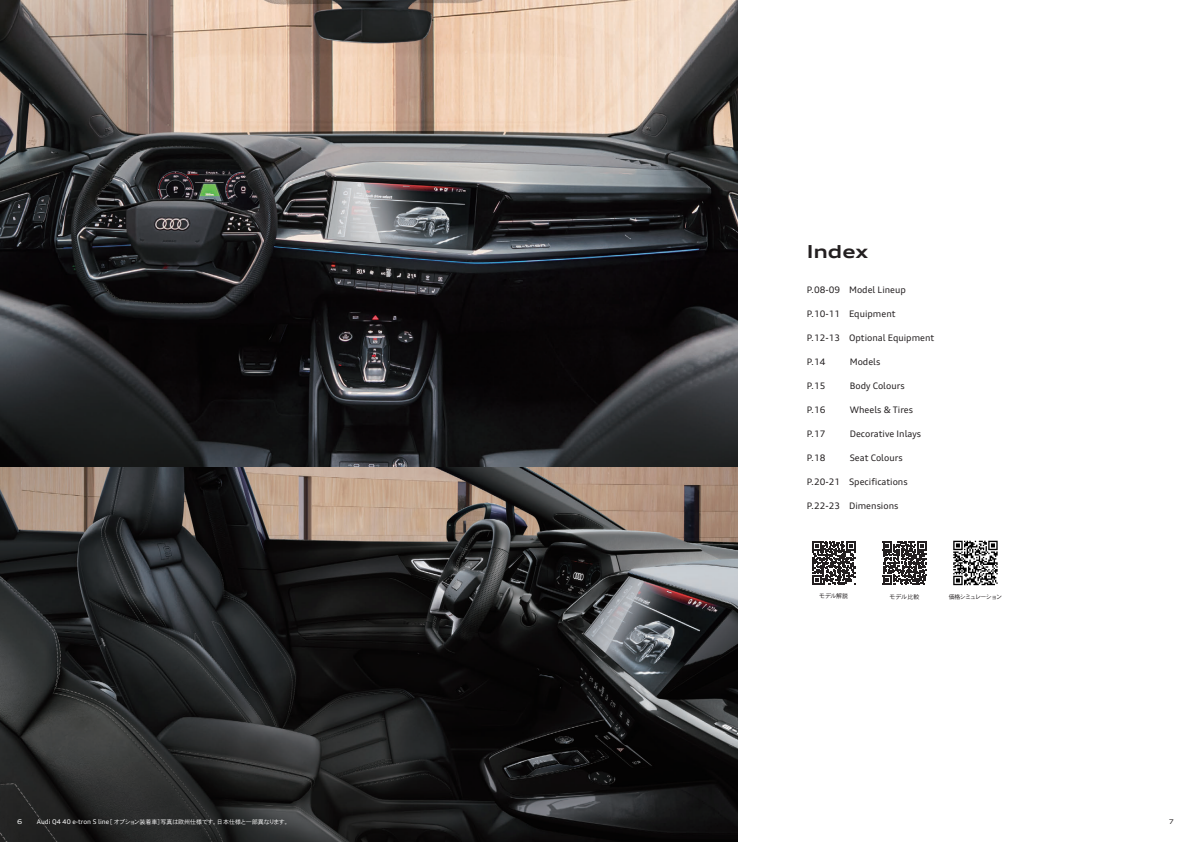
<style>
.page{position:relative;width:1191px;height:842px;background:#fff}
.page>*{position:absolute;margin:0;border:0;box-sizing:border-box;transform-origin:0 0}
.t1{font:700 expanded 18px "Audi Type";color:#231f20}
.t2{font:9px "Audi Type";color:#231f20}
.t3{font:expanded 6.5px "Audi Type";color:#fff}
.t4{font:expanded 6.5px "Audi Type";color:#231f20}
.t5{font:6px "DFHS Gothic Std W3";letter-spacing:-.02em;color:#fff}
.t6{font:6px "DFHS Gothic Std W3";letter-spacing:-.105em;color:#231f20}
.t7{font:6px "DFHS Gothic Std W3";letter-spacing:-.14em;color:#231f20}
.s1{font-family:"Audi Type";font-size:6.5px}
</style>
<div class="page">
<img style="left:0;top:0;width:737px;height:842px">
<svg style="left:812px;top:541px;width:43px;height:44px"></svg>
<svg style="left:883px;top:541px;width:43px;height:44px"></svg>
<svg style="left:953px;top:541px;width:44px;height:44px"></svg>
<p class="t1" style="left:806px;top:241px;width:63px">Index</p>
<p class="t2" style="left:806px;top:284px;width:101px">P.08-09 Model Lineup</p>
<p class="t2" style="left:806px;top:308px;width:90px">P.10-11 Equipment</p>
<p class="t2" style="left:806px;top:332px;width:129px">P.12-13 Optional Equipment</p>
<p class="t2" style="left:806px;top:356px;width:20px">P.14</p>
<p class="t2" style="left:849px;top:356px;width:32px">Models</p>
<p class="t2" style="left:806px;top:380px;width:20px">P.15</p>
<p class="t2" style="left:849px;top:380px;width:56px">Body Colours</p>
<p class="t2" style="left:806px;top:404px;width:20px">P.16</p>
<p class="t2" style="left:849px;top:404px;width:65px">Wheels &amp; Tires</p>
<p class="t2" style="left:806px;top:428px;width:20px">P.17</p>
<p class="t2" style="left:849px;top:428px;width:73px">Decorative Inlays</p>
<p class="t2" style="left:806px;top:452px;width:20px">P.18</p>
<p class="t2" style="left:849px;top:452px;width:54px">Seat Colours</p>
<p class="t2" style="left:806px;top:476px;width:102px">P.20-21 Specifications</p>
<p class="t2" style="left:806px;top:500px;width:93px">P.22-23 Dimensions</p>
<p class="t6" style="left:819px;top:593px;width:30px">モデル解説</p>
<p class="t6" style="left:889px;top:593px;width:32px">モデル比較</p>
<p class="t7" style="left:949px;top:593px;width:55px">価格シミュレーション</p>
<p class="t3" style="left:17px;top:818px;width:7px">6</p>
<p class="t5" style="left:37px;top:819px;width:255px"><span class="s1">Audi Q4 40 e-tron S line</span>［オプション装着車］写真は欧州仕様です。日本仕様と一部異なります。</p>
<p class="t4" style="left:1168px;top:818px;width:7px">7</p>
</div>
